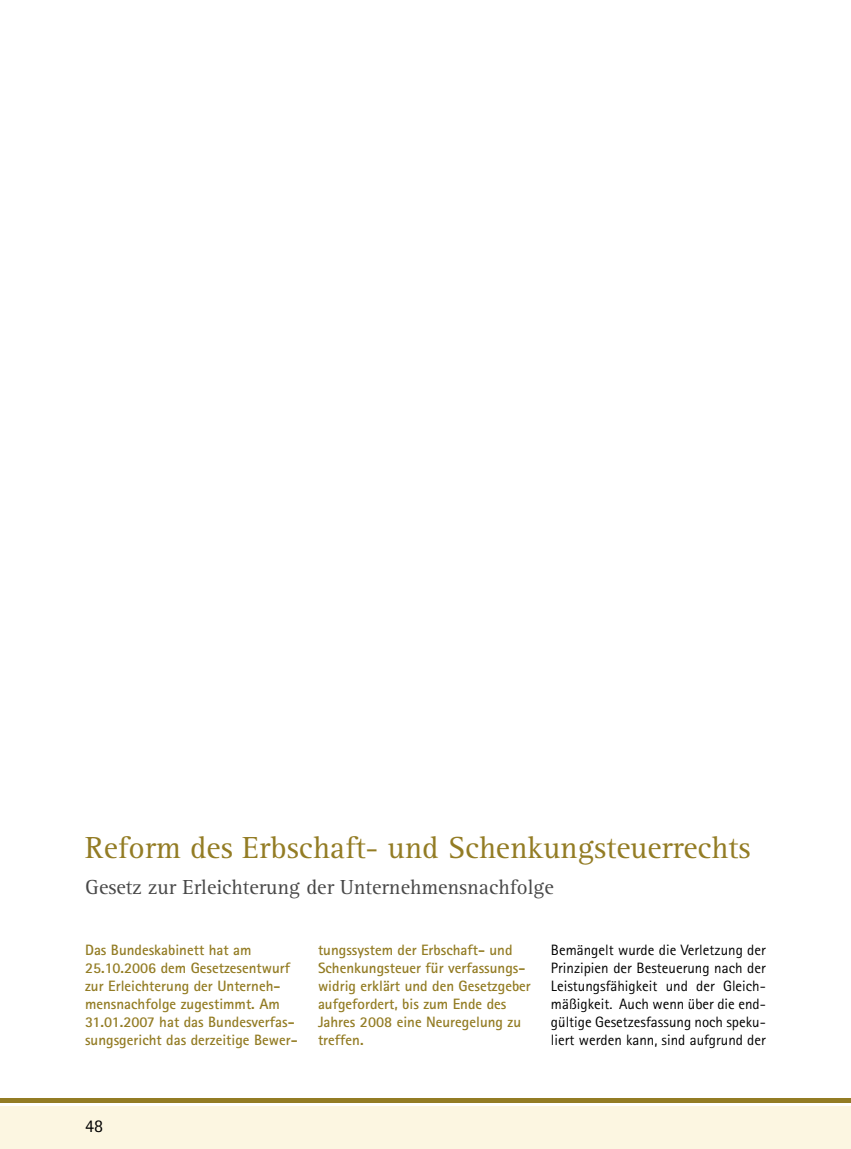
<style>
.page{position:relative;width:851px;height:1149px;background:#fff}
.page>*{position:absolute;margin:0;border:0;box-sizing:border-box;transform-origin:0 0}
.t1{font:31.5px "Rotis Serif";color:#937c24}
.t2{font:21px "Rotis Serif";color:#484848}
.t3{font:18px "Rotis Sans Serif";color:#000}
.t4{font:700 15px/18px "Rotis Sans Serif";color:#937c24}
.t5{font:15px/18px "Rotis Sans Serif";color:#000;text-align:justify}
</style>
<div class="page">
<hr style="left:0;top:1098px;width:850px;height:3px;background:#937c24">
<div style="left:0;top:1106px;width:850px;height:42px;background:#fcf6e1"></div>
<p class="t1" style="left:85px;top:829px;width:667px">Reform des Erbschaft- und Schenkungsteuerrechts</p>
<p class="t2" style="left:85px;top:874px;width:470px">Gesetz zur Erleichterung der Unternehmensnachfolge</p>
<p class="t4" style="left:85px;top:940px;width:214px">Das Bundeskabinett hat am<br>25.10.2006 dem Gesetzesentwurf zur Erleichterung der Unterneh&shy;mensnachfolge zugestimmt. Am<br>31.01.2007 hat das Bundesverfas&shy;sungsgericht das derzeitige Bewer-</p>
<p class="t4" style="left:318px;top:940px;width:214px">tungssystem der Erbschaft- und<br>Schenkungsteuer für verfassungs&shy;widrig erklärt und den Gesetzgeber aufgefordert, bis zum Ende des<br>Jahres 2008 eine Neuregelung zu treffen.</p>
<p class="t5" style="left:551px;top:940px;width:216px">Bemängelt wurde die Verletzung der Prinzipien der Besteuerung nach der Leistungsfähigkeit und der Gleich&shy;mäßigkeit. Auch wenn über die end&shy;gültige Gesetzesfassung noch speku&shy;liert werden kann, sind aufgrund der</p>
<p class="t3" style="left:85px;top:1114px;width:19px">48</p>
</div>
